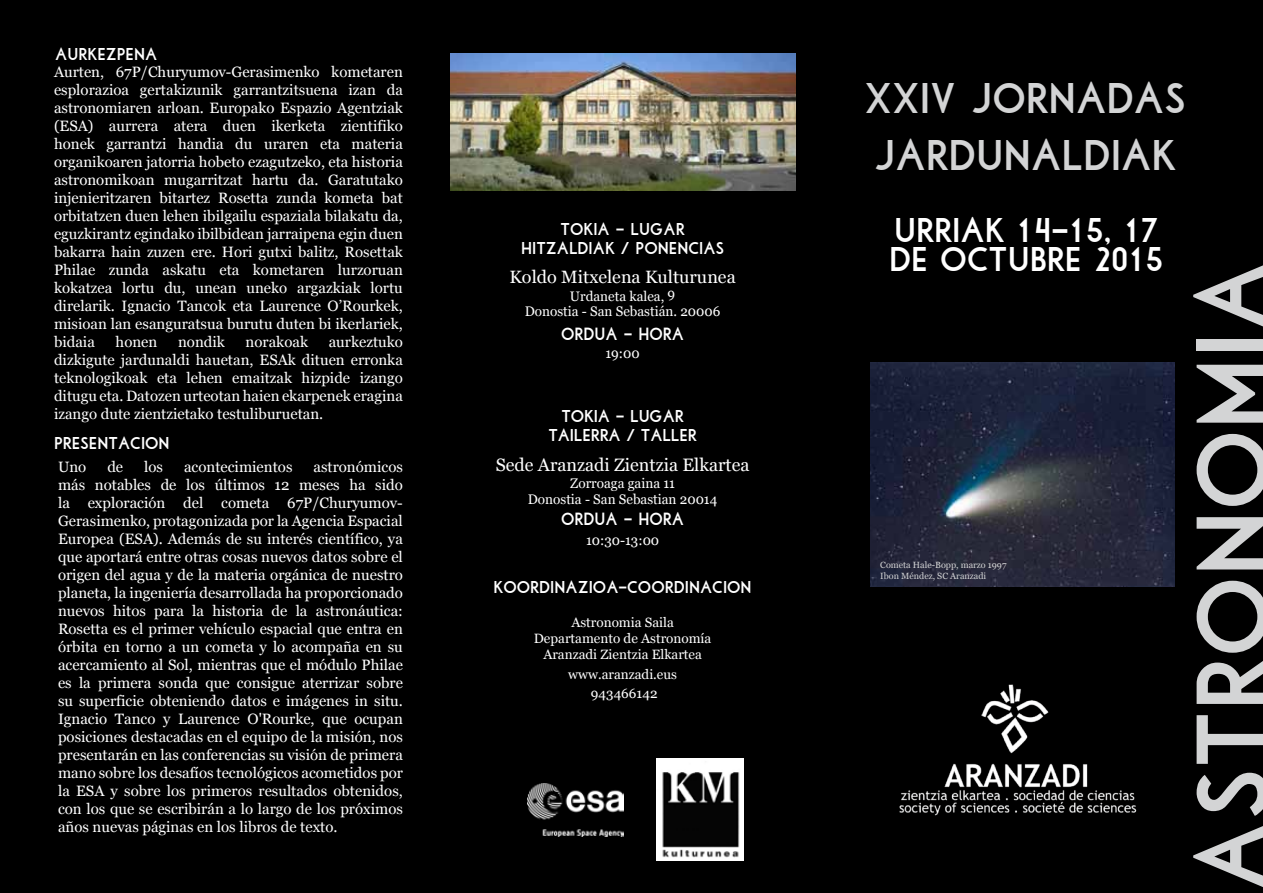
<style>
.page{position:relative;width:1263px;height:893px;background:#000}
.page>*{position:absolute;margin:0;border:0;box-sizing:border-box;transform-origin:0 0}
.t1{font:700 72px "Libby";color:#d3d4d5}
.t2{font:700 30px "Libby";color:#d3d4d5}
.t3{font:700 24px/28.8px "Libby";color:#fff}
.t4{font:18px "Vani";color:#fff}
.t5{font:17.85px "Vani";color:#fff}
.t6{font:15px/18px "Vani";color:#fff;text-align:justify}
.t7{font:13.95px/16.5px "Vani";color:#fff;text-align:center}
.t8{font:13.8px "Vani";color:#fff}
.t9{font:13.5px/16.2px "Vani";color:#fff;text-align:center}
.t10{font:700 12.3px "Libby";color:#fff}
.t11{font:700 12px/19.5px "Libby";color:#fff}
.t12{font:9px/11.1px "Vani";color:#d3d4d5}
</style>
<div class="page">
<img style="left:870px;top:362px;width:305px;height:225px">
<img style="left:450px;top:53px;width:345px;height:137px">
<img style="left:899px;top:684px;width:238px;height:132px">
<img style="left:527px;top:784px;width:97px;height:52px">
<img style="left:657px;top:759px;width:87px;height:102px">
<p class="t11" style="left:55px;top:45px;width:12px">AURK</p>
<p class="t11" style="left:97px;top:45px;width:49px">EZPENA</p>
<p class="t6" style="left:54px;top:63px;width:350px">Aurten, 67P/Churyumov-Gerasimenko kometaren esplorazioa gertakizunik garrantzitsuena izan da astronomiaren arloan. Europako Espazio Agentziak (ESA) aurrera atera duen ikerketa zientifiko honek garrantzi handia du uraren eta materia organikoaren jatorria hobeto ezagutzeko, eta historia astronomikoan mugarritzat hartu da. Garatutako injenieritzaren bitartez Rosetta zunda kometa bat orbitatzen duen lehen ibilgailu espaziala bilakatu da, eguzkirantz egindako ibilbidean jarraipena egin duen bakarra hain zuzen ere. Hori gutxi balitz, Rosettak Philae zunda askatu eta kometaren lurzoruan kokatzea lortu du, unean uneko argazkiak lortu direlarik. Ignacio Tancok eta Laurence O’Rourkek, misioan lan esanguratsua burutu duten bi ikerlariek, bidaia</p>
<p class="t6" style="left:54px;top:333px;width:350px;text-indent:275px">aurkeztuko dizkigute jardunaldi hauetan, ESAk dituen erronka teknologikoak eta lehen emaitzak hizpide izango ditugu eta. Datozen urteotan haien ekarpenek eragina izango dute zientzietako testuliburuetan.</p>
<p class="t6" style="left:116px;top:333px;width:43px">honen</p>
<p class="t6" style="left:178px;top:333px;width:48px">nondik</p>
<p class="t6" style="left:246px;top:333px;width:64px">norakoak</p>
<p class="t11" style="left:54px;top:434px;width:55px">PRESENTA</p>
<p class="t11" style="left:130px;top:434px;width:21px">CION</p>
<p class="t6" style="left:58px;top:458px;width:30px">Uno</p>
<p class="t6" style="left:107px;top:458px;width:17px">de</p>
<p class="t6" style="left:144px;top:458px;width:20px">los</p>
<p class="t6" style="left:184px;top:458px;width:110px">acontecimientos</p>
<p class="t6" style="left:58px;top:458px;width:346px;text-indent:255px">astronómicos más notables de los últimos 12 meses ha sido la exploración del cometa 67P/Churyumov-Gerasimenko, protagonizada por la Agencia Espacial Europea (ESA). Además de su interés científico, ya que aportará entre otras cosas nuevos datos sobre el origen del agua y de la materia orgánica de nuestro planeta, la ingeniería desarrollada ha proporcionado nuevos hitos para la historia de la astronáutica:<br>Rosetta es el primer vehículo espacial que entra en órbita en torno a un cometa y lo acompaña en su acercamiento al Sol, mientras que el módulo Philae es la primera sonda que consigue aterrizar sobre su superficie obteniendo datos e imágenes in situ.<br>Ignacio Tanco y Laurence O'Rourke, que ocupan posiciones destacadas en el equipo de la misión, nos presentarán en las conferencias su visión de primera mano sobre los desafíos tecnológicos acometidos por la ESA y sobre los primeros resultados obtenidos, con los que se escribirán a lo largo de los próximos años nuevas páginas en los libros de texto.</p>
<p class="t11" style="left:521px;top:220px;width:187px;text-indent:95px">- LUGAR<br>HITZALDIAK / PON ENCIAS</p>
<p class="t5" style="left:509px;top:267px;width:228px">Koldo Mitxelena Kulturunea</p>
<p class="t8" style="left:570px;top:288px;width:107px">Urdaneta kalea, <sup>9</sup></p>
<p class="t7" style="left:525px;top:303px;width:197px">Donostia - San Sebastián. 20006</p>
<p class="t10" style="left:561px;top:327px;width:124px">ORDUA - HORA</p>
<p class="t7" style="left:605px;top:344px;width:36px">19:00</p>
<p class="t11" style="left:561px;top:220px;width:21px">TOKIA</p>
<p class="t11" style="left:548px;top:407px;width:149px;text-indent:67px">- LUGAR<br>TAILE RRA / TALLER</p>
<p class="t4" style="left:496px;top:454px;width:255px">Sede Aranzadi Zientzia Elkartea</p>
<p class="t7" style="left:528px;top:474px;width:191px">Zorroaga gaina 11<br>Donostia - San Sebastian 20014</p>
<p class="t10" style="left:561px;top:511px;width:124px">ORDUA - HORA</p>
<p class="t7" style="left:586px;top:532px;width:75px">10:30-13:00</p>
<p class="t11" style="left:494px;top:578px;width:23px">KOOR</p>
<p class="t11" style="left:539px;top:578px;width:21px">DINA</p>
<p class="t11" style="left:578px;top:578px;width:22px">ZIOA</p>
<p class="t11" style="left:618px;top:578px;width:22px">-COOR</p>
<p class="t11" style="left:674px;top:578px;width:21px">DINA</p>
<p class="t11" style="left:712px;top:578px;width:21px">CION</p>
<p class="t9" style="left:534px;top:614px;width:179px">Astronomia Saila<br>Departamento de Astronomía<br>Aranzadi Zientzia Elkartea</p>
<p class="t9" style="left:568px;top:664px;width:110px;line-height:19.5px">www.aranzadi.eus<br>943466142</p>
<p class="t11" style="left:561px;top:407px;width:20px">TOKIA</p>
<h2 class="t2" style="left:865px;top:80px;width:157px">XXIV JORNA</h2>
<h2 class="t2" style="left:1106px;top:80px;width:53px">DAS</h2>
<h2 class="t2" style="left:874px;top:138px;width:130px">JARDUNA</h2>
<h2 class="t2" style="left:1061px;top:138px;width:71px">LDIAK</h2>
<h3 class="t3" style="left:889px;top:218px;width:276px">URRIAK 14-15, 17<br>DE OCTU BRE 2015</h3>
<p class="t12" style="left:880px;top:559px;width:128px">Cometa Hale-Bopp, marzo 1997<br>Ibon Méndez, SC Aranzadi</p>
<h1 class="t1" style="left:1191px;top:893px;width:635px;rotate:-90deg">ASTRONOMIA</h1>
</div>
